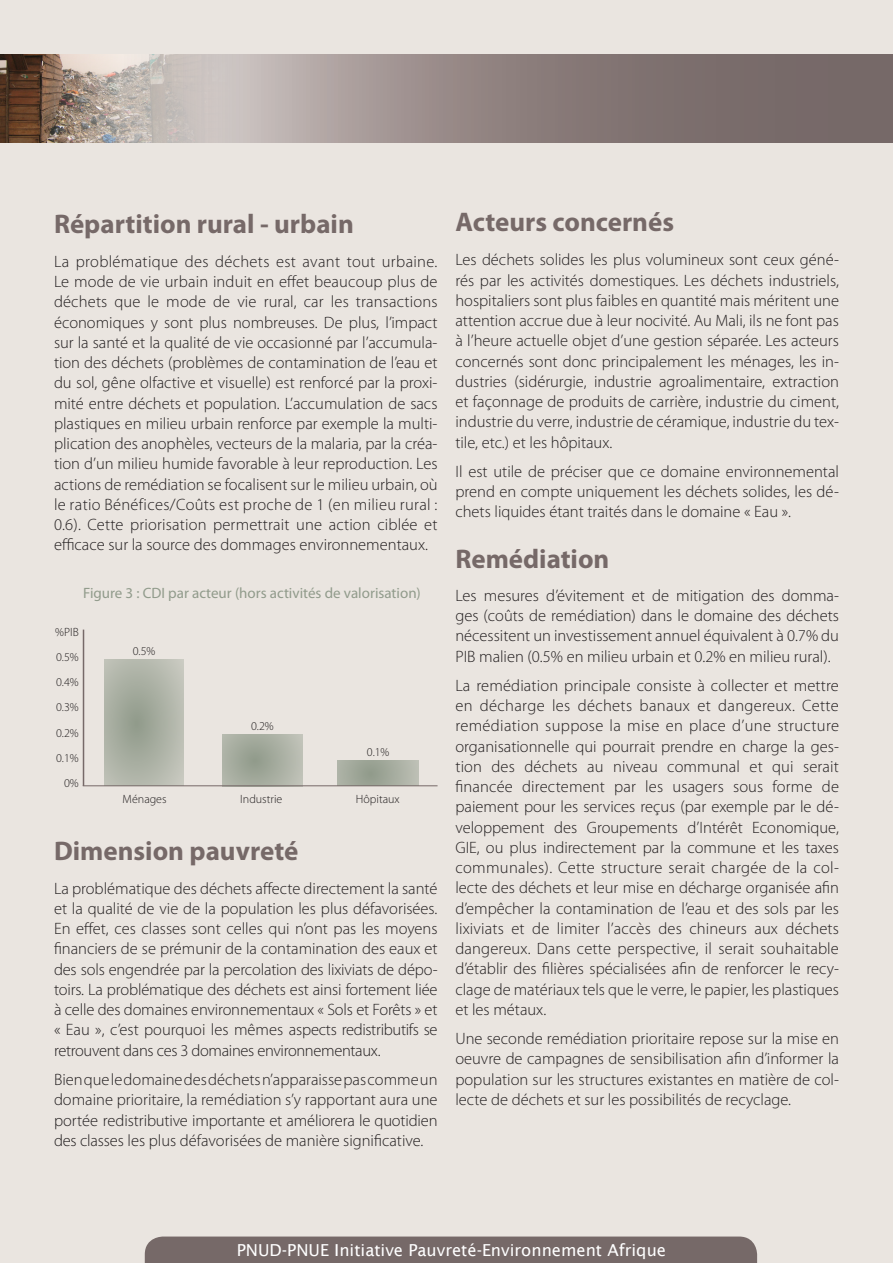
<style>
.page{position:relative;width:893px;height:1263px;background:#eae5e0}
.page>*{position:absolute;margin:0;border:0;box-sizing:border-box;transform-origin:0 0}
.t1{font:700 27px "Myriad Pro";color:#766968}
.t2{font:300 16.5px/20.2px "Myriad Pro";color:#231f20;text-align:justify}
.t3{font:16.5px "Lucida Sans";color:#fff}
.t4{font:15px "Myriad Pro";color:#919b8b}
.t5{font:300 12px "Myriad Pro";color:#231f20}
</style>
<div class="page">
<svg style="left:257px;top:54px;width:636px;height:88px;background:#8d807f"></svg>
<img style="left:0;top:54px;width:257px;height:89px">
<div style="left:145px;top:1236px;width:612px;height:27px;background:#766968"></div>
<svg style="left:338px;top:761px;width:81px;height:24px;background:#a5ab9e"></svg>
<hr style="left:83px;top:630px;width:1px;height:156px;background:#766968">
<svg style="left:104px;top:660px;width:80px;height:125px;background:#adb2a6"></svg>
<svg style="left:222px;top:734px;width:80px;height:51px;background:#a8aea1"></svg>
<hr style="left:83px;top:785px;width:355px;height:1px;background:#766968">
<p class="t1" style="left:54px;top:209px;width:301px">Répartition rural - urbain</p>
<p class="t2" style="left:54px;top:252px;width:385px">La problématique des déchets est avant tout urbaine.<br>Le mode de vie urbain induit en effet beaucoup plus de déchets que le mode de vie rural, car les transactions économiques y sont plus nombreuses. De plus, l’impact sur la santé et la qualité de vie occasionné par l’accumula&shy;tion des déchets (problèmes de contamination de l’eau et du sol, gêne olfactive et visuelle) est renforcé par la proxi&shy;mité entre déchets et population. L’accumulation de sacs plastiques en milieu urbain renforce par exemple la multi&shy;plication des anophèles, vecteurs de la malaria, par la créa&shy;tion d’un milieu humide favorable à leur reproduction. Les actions de remédiation se focalisent sur le milieu urbain, où le ratio Bénéfices/Coûts est proche de 1 (en milieu rural :<br>0.6). Cette priorisation permettrait une action ciblée et efficace sur la source des dommages environnementaux.</p>
<p class="t4" style="left:83px;top:584px;width:339px">Figure 3 : CDI par acteur (hors activités de valorisation)</p>
<p class="t5" style="left:55px;top:625px;width:25px">%PIB</p>
<p class="t5" style="left:56px;top:650px;width:24px">0.5%</p>
<p class="t5" style="left:56px;top:676px;width:24px">0.4%</p>
<p class="t5" style="left:56px;top:701px;width:24px">0.3%</p>
<p class="t5" style="left:56px;top:726px;width:24px">0.2%</p>
<p class="t5" style="left:56px;top:751px;width:24px">0.1%</p>
<p class="t5" style="left:64px;top:776px;width:16px">0%</p>
<p class="t5" style="left:133px;top:645px;width:24px">0.5%</p>
<p class="t5" style="left:251px;top:720px;width:24px">0.2%</p>
<p class="t5" style="left:367px;top:745px;width:24px">0.1%</p>
<p class="t5" style="left:123px;top:792px;width:45px">Ménages</p>
<p class="t5" style="left:240px;top:792px;width:44px">Industrie</p>
<p class="t5" style="left:356px;top:792px;width:45px">Hôpitaux</p>
<p class="t1" style="left:54px;top:835px;width:246px">Dimension pauvreté</p>
<p class="t2" style="left:54px;top:878px;width:385px">La problématique des déchets affecte directement la santé et la qualité de vie de la population les plus défavorisées.<br>En effet, ces classes sont celles qui n’ont pas les moyens financiers de se prémunir de la contamination des eaux et des sols engendrée par la percolation des lixiviats de dépo&shy;toirs. La problématique des déchets est ainsi fortement liée à celle des domaines environnementaux « Sols et Forêts » et « Eau », c’est pourquoi les mêmes aspects redistributifs se retrouvent dans ces 3 domaines environnementaux.</p>
<p class="t2" style="left:54px;top:1070px;width:385px">Bien que le domaine des déchets n’apparaisse pas comme un domaine prioritaire, la remédiation s’y rapportant aura une portée redistributive importante et améliorera le quotidien des classes les plus défavorisées de manière significative.</p>
<p class="t1" style="left:455px;top:207px;width:220px">Acteurs concernés</p>
<p class="t2" style="left:455px;top:250px;width:385px">Les déchets solides les plus volumineux sont ceux géné&shy;rés par les activités domestiques. Les déchets industriels, hospitaliers sont plus faibles en quantité mais méritent une attention accrue due à leur nocivité. Au Mali, ils ne font pas à l’heure actuelle objet d’une gestion séparée. Les acteurs concernés sont donc principalement les ménages, les in&shy;dustries (sidérurgie, industrie agroalimentaire, extraction et façonnage de produits de carrière, industrie du ciment, industrie du verre, industrie de céramique, industrie du tex&shy;tile, etc.) et les hôpitaux.</p>
<p class="t2" style="left:455px;top:462px;width:385px">Il est utile de préciser que ce domaine environnemental prend en compte uniquement les déchets solides, les dé&shy;chets liquides étant traités dans le domaine « Eau ».</p>
<p class="t1" style="left:455px;top:544px;width:155px">Remédiation</p>
<p class="t2" style="left:455px;top:585px;width:385px">Les mesures d’évitement et de mitigation des domma&shy;ges (coûts de remédiation) dans le domaine des déchets nécessitent un investissement annuel équivalent à 0.7% du PIB malien (0.5% en milieu urbain et 0.2% en milieu rural).</p>
<p class="t2" style="left:455px;top:675px;width:385px">La remédiation principale consiste à collecter et mettre en décharge les déchets banaux et dangereux. Cette remédiation suppose la mise en place d’une structure organisationnelle qui pourrait prendre en charge la ges&shy;tion des déchets au niveau communal et qui serait financée directement par les usagers sous forme de paiement pour les services reçus (par exemple par le dé&shy;veloppement des Groupements d’Intérêt Economique, GIE, ou plus indirectement par la commune et les taxes communales). Cette structure serait chargée de la col&shy;lecte des déchets et leur mise en décharge organisée afin d’empêcher la contamination de l’eau et des sols par les lixiviats et de limiter l’accès des chineurs aux déchets dangereux. Dans cette perspective, il serait souhaitable d’établir des filières spécialisées afin de renforcer le recy&shy;clage de matériaux tels que le verre, le papier, les plastiques et les métaux.</p>
<p class="t2" style="left:455px;top:1029px;width:385px">Une seconde remédiation prioritaire repose sur la mise en oeuvre de campagnes de sensibilisation afin d’informer la population sur les structures existantes en matière de col&shy;lecte de déchets et sur les possibilités de recyclage.</p>
<p class="t3" style="left:237px;top:1240px;width:431px">PNUD-PNUE Initiative Pauvreté-Environnement Afrique</p>
</div>
